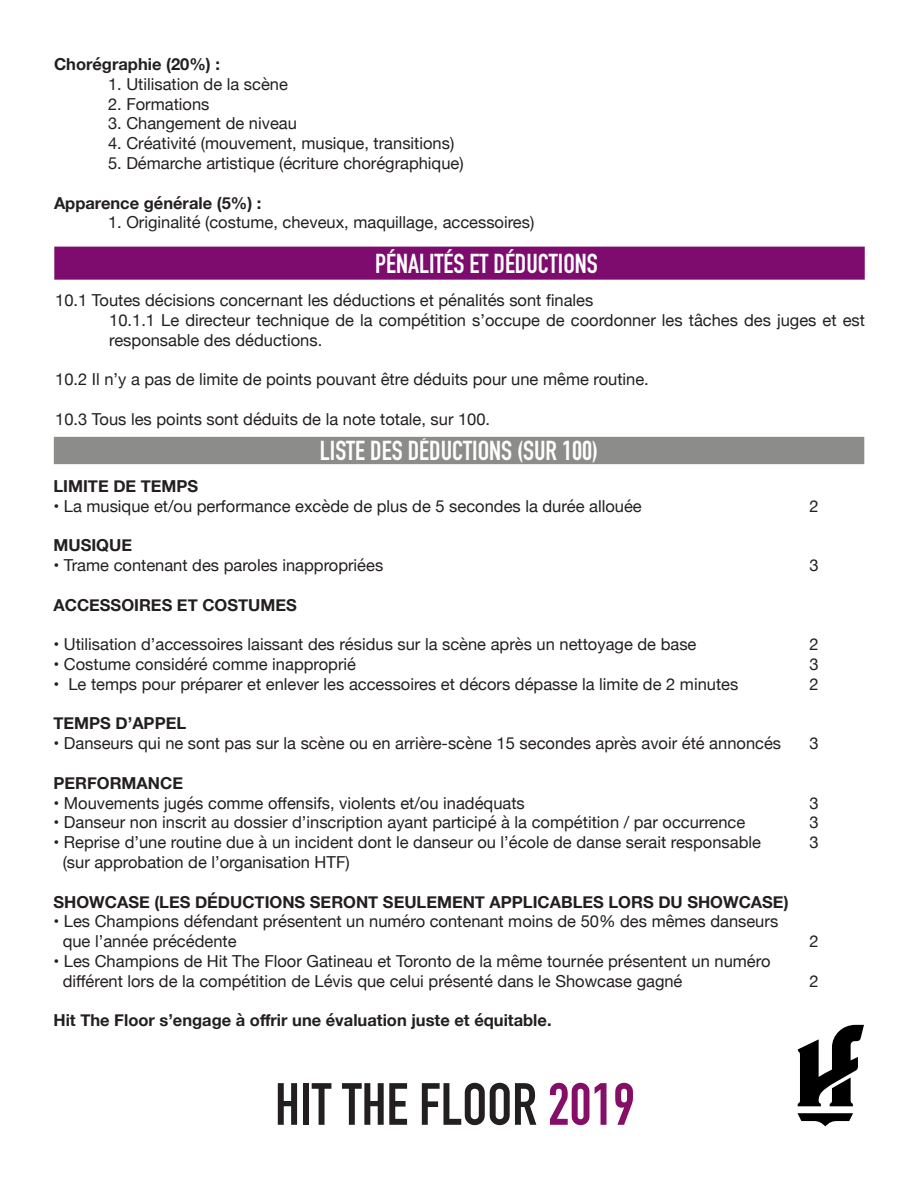
<style>
.page{position:relative;width:918px;height:1188px;background:#fff}
.page>*{position:absolute;margin:0;border:0;box-sizing:border-box;transform-origin:0 0}
.t1{font:700 58.5px "DIN Condensed";color:#231f20}
.t2{font:700 27px "DIN Condensed";color:#fff}
.t3{font:16.5px "Helvetica Neue";color:#231f20}
.t4{font:700 16.5px "Helvetica Neue";color:#231f20}
.s1{color:#850f66}
</style>
<div class="page">
<div style="left:55px;top:247px;width:809px;height:32px;background:#7e0c6e"></div>
<div style="left:54px;top:247px;width:811px;height:33px;border:2px solid #7e0c6e"></div>
<div style="left:55px;top:438px;width:809px;height:25px;background:#8c8c8b"></div>
<div style="left:54px;top:437px;width:810px;height:27px;border:2px solid #8c8c8b"></div>
<svg style="left:798px;top:1113px;width:55px;height:14px"></svg>
<svg style="left:798px;top:1025px;width:66px;height:81px"></svg>
<p class="t4" style="left:54px;top:51px;width:167px">Chorégraphie (20%) :</p>
<p class="t3" style="left:108px;top:72px;width:181px">1. Utilisation de la scène</p>
<p class="t3" style="left:108px;top:92px;width:103px">2. Formations</p>
<p class="t3" style="left:108px;top:112px;width:190px">3. Changement de niveau</p>
<p class="t3" style="left:108px;top:132px;width:348px">4. Créativité (mouvement, musique, transitions)</p>
<p class="t3" style="left:108px;top:151px;width:357px">5. Démarche artistique (écriture chorégraphique)</p>
<p class="t4" style="left:54px;top:190px;width:209px">Apparence générale (5%) :</p>
<p class="t3" style="left:108px;top:211px;width:428px">1. Originalité (costume, cheveux, maquillage, accessoires)</p>
<p class="t2" style="left:375px;top:245px;width:224px">PÉNALITÉS ET DÉDUCTIONS</p>
<p class="t3" style="left:55px;top:288px;width:540px">10.1 Toutes décisions concernant les déductions et pénalités sont finales</p>
<p class="t3" style="left:109px;top:308px;width:757px">10.1.1 Le directeur technique de la compétition s’occupe de coordonner les tâches des juges et est</p>
<p class="t3" style="left:109px;top:328px;width:215px">responsable des déductions.</p>
<p class="t3" style="left:55px;top:367px;width:595px">10.2 Il n’y a pas de limite de points pouvant être déduits pour une même routine.</p>
<p class="t3" style="left:55px;top:407px;width:436px">10.3 Tous les points sont déduits de la note totale, sur 100.</p>
<p class="t2" style="left:320px;top:432px;width:280px">LISTE DES DÉDUCTIONS (SUR 100)</p>
<p class="t4" style="left:54px;top:473px;width:146px">LIMITE DE TEMPS</p>
<p class="t3" style="left:54px;top:494px;width:590px">• La musique et/ou performance excède de plus de 5 secondes la durée allouée</p>
<p class="t3" style="left:810px;top:494px;width:11px">2</p>
<p class="t4" style="left:54px;top:532px;width:80px">MUSIQUE</p>
<p class="t3" style="left:54px;top:553px;width:331px">• Trame contenant des paroles inappropriées</p>
<p class="t3" style="left:810px;top:553px;width:11px">3</p>
<p class="t4" style="left:54px;top:592px;width:245px">ACCESSOIRES ET COSTUMES</p>
<p class="t3" style="left:54px;top:633px;width:644px">• Utilisation d’accessoires laissant des résidus sur la scène après un nettoyage de base</p>
<p class="t3" style="left:810px;top:633px;width:11px">2</p>
<p class="t3" style="left:54px;top:652px;width:304px">• Costume considéré comme inapproprié</p>
<p class="t3" style="left:810px;top:652px;width:11px">3</p>
<p class="t3" style="left:54px;top:672px;width:686px">• Le temps pour préparer et enlever les accessoires et décors dépasse la limite de 2 minutes</p>
<p class="t3" style="left:810px;top:672px;width:11px">2</p>
<p class="t4" style="left:54px;top:711px;width:134px">TEMPS D’APPEL</p>
<p class="t3" style="left:54px;top:732px;width:729px">• Danseurs qui ne sont pas sur la scène ou en arrière-scène 15 secondes après avoir été annoncés</p>
<p class="t3" style="left:810px;top:732px;width:11px">3</p>
<p class="t4" style="left:54px;top:770px;width:131px">PERFORMANCE</p>
<p class="t3" style="left:54px;top:791px;width:473px">• Mouvements jugés comme offensifs, violents et/ou inadéquats</p>
<p class="t3" style="left:810px;top:791px;width:11px">3</p>
<p class="t3" style="left:54px;top:811px;width:693px">• Danseur non inscrit au dossier d’inscription ayant participé à la compétition / par occurrence</p>
<p class="t3" style="left:810px;top:811px;width:11px">3</p>
<p class="t3" style="left:54px;top:831px;width:709px">• Reprise d’une routine due à un incident dont le danseur ou l’école de danse serait responsable</p>
<p class="t3" style="left:810px;top:831px;width:11px">3</p>
<p class="t3" style="left:63px;top:850px;width:289px">(sur approbation de l’organisation HTF)</p>
<p class="t4" style="left:54px;top:889px;width:737px">SHOWCASE (LES DÉDUCTIONS SERONT SEULEMENT APPLICABLES LORS DU SHOWCASE)</p>
<p class="t3" style="left:54px;top:910px;width:726px">• Les Champions défendant présentent un numéro contenant moins de 50% des mêmes danseurs</p>
<p class="t3" style="left:63px;top:930px;width:175px">que l’année précédente</p>
<p class="t3" style="left:810px;top:930px;width:11px">2</p>
<p class="t3" style="left:54px;top:949px;width:719px">• Les Champions de Hit The Floor Gatineau et Toronto de la même tournée présentent un numéro</p>
<p class="t3" style="left:63px;top:969px;width:621px">différent lors de la compétition de Lévis que celui présenté dans le Showcase gagné</p>
<p class="t3" style="left:810px;top:969px;width:11px">2</p>
<p class="t4" style="left:54px;top:1008px;width:500px">Hit The Floor s’engage à offrir une évaluation juste et équitable.</p>
<p class="t1" style="left:275px;top:1065px;width:362px">HIT THE FLOOR <span class="s1">2019</span></p>
</div>
